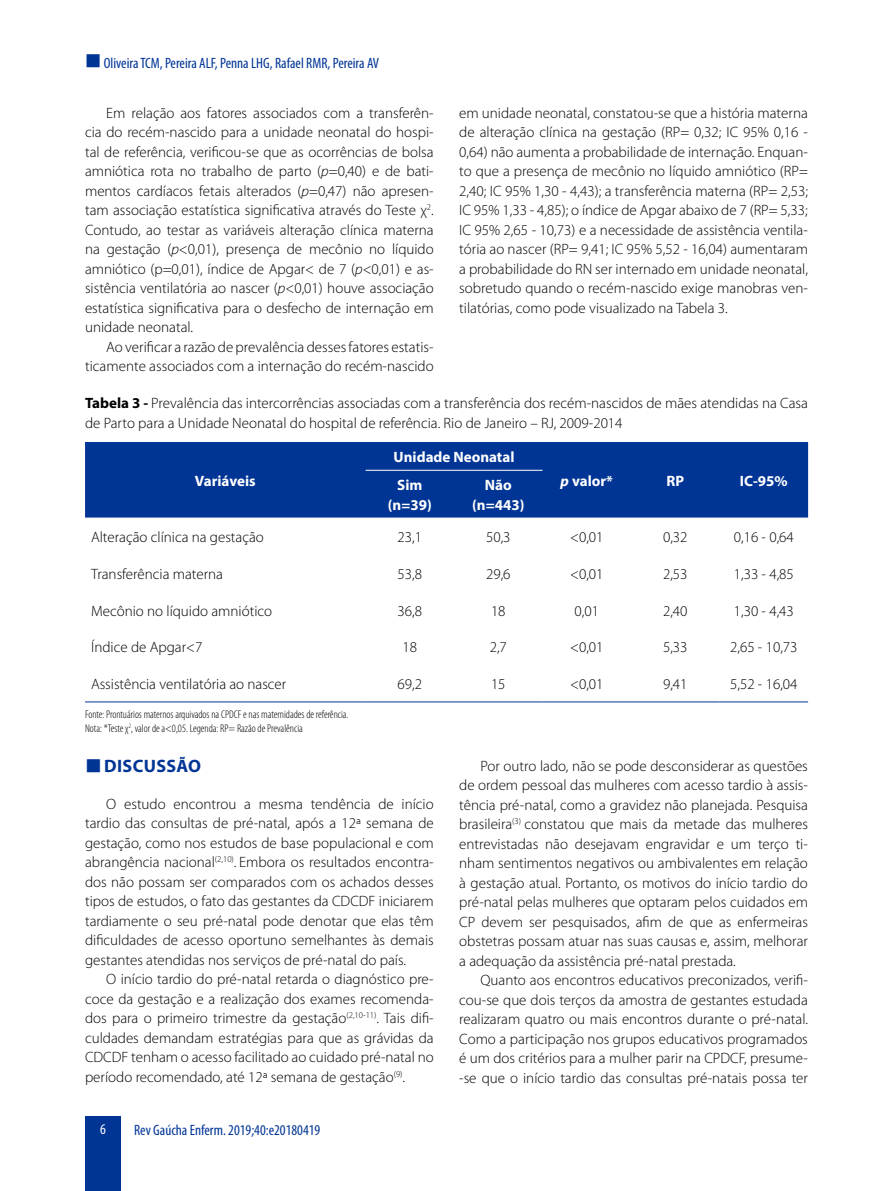
<style>
.page{position:relative;width:893px;height:1191px;background:#fff}
.page>*{position:absolute;margin:0;border:0;box-sizing:border-box;transform-origin:0 0}
.t1{font:700 18px "Myriad Pro";letter-spacing:.02em;color:#003595}
.t2{font:300 15px/19.5px "Myriad Pro";color:#000;text-align:justify}
.t3{font:condensed 15px "Myriad Pro";color:#003595}
.t4{font:700 15px/28.2px "Myriad Pro";color:#fff}
.t5{font:condensed 15px "Myriad Pro";color:#fff}
.t6{font:300 condensed 11.25px/13.5px "Myriad Pro";color:#000}
.s1{font-style:italic}
.s2{font-weight:700}
</style>
<div class="page">
<div style="left:85px;top:1116px;width:36px;height:75px;background:#003595"></div>
<div style="left:85px;top:442px;width:723px;height:75px;background:#003595"></div>
<hr style="left:366px;top:470px;width:88px;height:1px;background:#fff">
<hr style="left:454px;top:470px;width:89px;height:1px;background:#fff">
<hr style="left:85px;top:701px;width:281px;height:1px;background:#003595">
<hr style="left:366px;top:701px;width:88px;height:1px;background:#003595">
<hr style="left:454px;top:701px;width:89px;height:1px;background:#003595">
<hr style="left:543px;top:701px;width:88px;height:1px;background:#003595">
<hr style="left:631px;top:701px;width:89px;height:1px;background:#003595">
<hr style="left:720px;top:701px;width:88px;height:1px;background:#003595">
<p class="t3" style="left:104px;top:55px;width:277px">Oliveira TCM, Pereira ALF, Penna LHG, Rafael RMR, Pereira AV</p>
<p class="t2" style="left:85px;top:103px;width:350px;text-indent:21px">Em relação aos fatores associados com a transferên&shy;cia do recém-nascido para a unidade neonatal do hospi&shy;tal de referência, verificou-se que as ocorrências de bolsa amniótica rota no trabalho de parto (<span class="s1">p</span>=0,40) e de bati&shy;mentos cardíacos fetais alterados (<span class="s1">p</span>=0,47) não apresen&shy;tam associação estatística significativa através do Teste χ<sup>2</sup>.<br>Contudo, ao testar as variáveis alteração clínica materna na gestação (<span class="s1">p</span>&lt;0,01), presença de mecônio no líquido amniótico (p=0,01), índice de Apgar&lt; de 7 (<span class="s1">p</span>&lt;0,01) e as&shy;sistência ventilatória ao nascer (<span class="s1">p</span>&lt;0,01) houve associação estatística significativa para o desfecho de internação em unidade neonatal.</p>
<p class="t2" style="left:85px;top:337px;width:350px;text-align:right">Ao verificar a razão de prevalência desses fatores estatis&shy;ticamente associados com a internação do recém-nascido</p>
<p class="t2" style="left:459px;top:103px;width:350px">em unidade neonatal, constatou-se que a história materna de alteração clínica na gestação (RP= 0,32; IC 95% 0,16 - 0,64) não aumenta a probabilidade de internação. Enquan&shy;to que a presença de mecônio no líquido amniótico (RP= 2,40; IC 95% 1,30 - 4,43); a transferência materna (RP= 2,53; IC 95% 1,33 - 4,85); o índice de Apgar abaixo de 7 (RP= 5,33; IC 95% 2,65 - 10,73) e a necessidade de assistência ventila&shy;tória ao nascer (RP= 9,41; IC 95% 5,52 - 16,04) aumentaram a probabilidade do RN ser internado em unidade neonatal, sobretudo quando o recém-nascido exige manobras ven&shy;tilatórias, como pode visualizado na Tabela 3.</p>
<p class="t2" style="left:85px;top:393px;width:724px"><span class="s2">Tabela 3 -</span> Prevalência das intercorrências associadas com a transferência dos recém-nascidos de mães atendidas na Casa de Parto para a Unidade Neonatal do hospital de referência. Rio de Janeiro – RJ, 2009-2014</p>
<p class="t4" style="left:195px;top:466px;width:62px">Variáveis</p>
<p class="t4" style="left:394px;top:442px;width:122px">Unidade Neonatal<br>Sim</p>
<p class="t4" style="left:472px;top:475px;width:54px;line-height:19.5px;text-align:center">Não (n=443)</p>
<p class="t4" style="left:388px;top:490px;width:45px">(n=39)</p>
<p class="t4" style="left:561px;top:466px;width:54px"><span class="s1">p</span> valor*</p>
<p class="t4" style="left:666px;top:466px;width:19px">RP</p>
<p class="t4" style="left:740px;top:466px;width:49px">IC-95%</p>
<p class="t2" style="left:91px;top:527px;width:174px">Alteração clínica na gestação</p>
<p class="t2" style="left:397px;top:527px;width:26px">23,1</p>
<p class="t2" style="left:486px;top:527px;width:26px">50,3</p>
<p class="t2" style="left:570px;top:527px;width:35px">&lt;0,01</p>
<p class="t2" style="left:663px;top:527px;width:26px">0,32</p>
<p class="t2" style="left:734px;top:527px;width:62px">0,16 - 0,64</p>
<p class="t2" style="left:91px;top:564px;width:134px">Transferência materna</p>
<p class="t2" style="left:397px;top:564px;width:26px">53,8</p>
<p class="t2" style="left:486px;top:564px;width:26px">29,6</p>
<p class="t2" style="left:570px;top:564px;width:35px">&lt;0,01</p>
<p class="t2" style="left:663px;top:564px;width:26px">2,53</p>
<p class="t2" style="left:734px;top:564px;width:62px">1,33 - 4,85</p>
<p class="t2" style="left:91px;top:601px;width:183px">Mecônio no líquido amniótico</p>
<p class="t2" style="left:397px;top:601px;width:26px">36,8</p>
<p class="t2" style="left:491px;top:601px;width:16px">18</p>
<p class="t2" style="left:574px;top:601px;width:26px">0,01</p>
<p class="t2" style="left:663px;top:601px;width:26px">2,40</p>
<p class="t2" style="left:734px;top:601px;width:62px">1,30 - 4,43</p>
<p class="t2" style="left:91px;top:638px;width:113px">Índice de Apgar&lt;7</p>
<p class="t2" style="left:402px;top:638px;width:16px">18</p>
<p class="t2" style="left:490px;top:638px;width:19px">2,7</p>
<p class="t2" style="left:570px;top:638px;width:35px">&lt;0,01</p>
<p class="t2" style="left:663px;top:638px;width:26px">5,33</p>
<p class="t2" style="left:730px;top:638px;width:69px">2,65 - 10,73</p>
<p class="t2" style="left:91px;top:674px;width:197px">Assistência ventilatória ao nascer</p>
<p class="t2" style="left:397px;top:674px;width:26px">69,2</p>
<p class="t2" style="left:491px;top:674px;width:16px">15</p>
<p class="t2" style="left:570px;top:674px;width:35px">&lt;0,01</p>
<p class="t2" style="left:663px;top:674px;width:26px">9,41</p>
<p class="t2" style="left:730px;top:674px;width:69px">5,52 - 16,04</p>
<p class="t6" style="left:85px;top:708px;width:265px">Fonte: Prontuários maternos arquivados na CPDCF e nas maternidades de referência.<br>Nota: *Teste χ<sup>2</sup>, valor de a&lt;0,05. Legenda: RP= Razão de Prevalência</p>
<p class="t1" style="left:104px;top:754px;width:98px">DISCUSSÃO</p>
<p class="t2" style="left:85px;top:794px;width:350px;text-indent:21px">O estudo encontrou a mesma tendência de início tardio das consultas de pré-natal, após a 12ª semana de gestação, como nos estudos de base populacional e com abrangência nacional<sup>(2,10)</sup>. Embora os resultados encontra&shy;dos não possam ser comparados com os achados desses tipos de estudos, o fato das gestantes da CDCDF iniciarem tardiamente o seu pré-natal pode denotar que elas têm dificuldades de acesso oportuno semelhantes às demais gestantes atendidas nos serviços de pré-natal do país.</p>
<p class="t2" style="left:85px;top:970px;width:350px;text-indent:21px">O início tardio do pré-natal retarda o diagnóstico pre&shy;coce da gestação e a realização dos exames recomenda&shy;dos para o primeiro trimestre da gestação<sup>(2,10-11)</sup>. Tais difi&shy;culdades demandam estratégias para que as grávidas da CDCDF tenham o acesso facilitado ao cuidado pré-natal no período recomendado, até 12ª semana de gestação<sup>(9)</sup>.</p>
<p class="t2" style="left:459px;top:756px;width:350px;text-indent:21px">Por outro lado, não se pode desconsiderar as questões de ordem pessoal das mulheres com acesso tardio à assis&shy;tência pré-natal, como a gravidez não planejada. Pesquisa brasileira<sup>(3)</sup> constatou que mais da metade das mulheres entrevistadas não desejavam engravidar e um terço ti&shy;nham sentimentos negativos ou ambivalentes em relação à gestação atual. Portanto, os motivos do início tardio do pré-natal pelas mulheres que optaram pelos cuidados em CP devem ser pesquisados, afim de que as enfermeiras obstetras possam atuar nas suas causas e, assim, melhorar a adequação da assistência pré-natal prestada.</p>
<p class="t2" style="left:459px;top:971px;width:350px;text-indent:21px">Quanto aos encontros educativos preconizados, verifi&shy;cou-se que dois terços da amostra de gestantes estudada realizaram quatro ou mais encontros durante o pré-natal.<br>Como a participação nos grupos educativos programados é um dos critérios para a mulher parir na CPDCF, presume--se que o início tardio das consultas pré-natais possa ter</p>
<p class="t5" style="left:100px;top:1121px;width:7px">6</p>
<p class="t3" style="left:134px;top:1122px;width:188px">Rev Gaúcha Enferm. 2019;40:e20180419</p>
</div>
